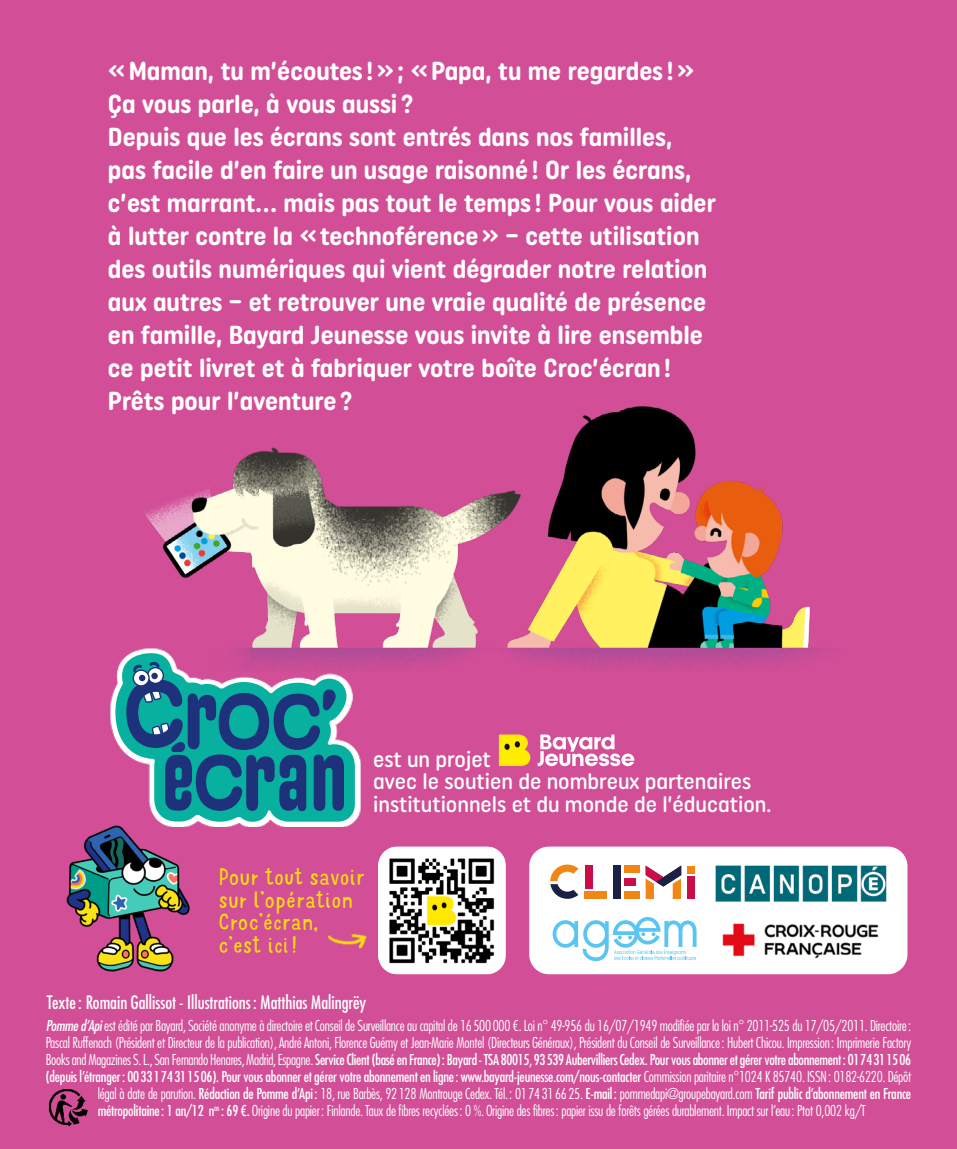
<style>
.page{position:relative;width:957px;height:1149px;background:#fff}
.page>*{position:absolute;margin:0;border:0;box-sizing:border-box;transform-origin:0 0}
.TEXTE_ENCADRÉ{font:700 26.1px/33.1px "Uniform Rnd Cond";color:#fff}
.TEXTE_ENCADRÉ-2{font:500 22.5px/22.5px "Uniform Rnd Cond";color:#fff}
.BULLES{font:300 22.5px/22.5px "Mr Dodo";color:#ffde0c}
.t1{font:500 condensed 18px "Futura LT Pro";color:#fff}
.t2{font:300 condensed 14.62px "Futura LT Pro";letter-spacing:-.015em;color:#fff}
.t3{font:500 condensed 14.62px "Futura LT Pro";letter-spacing:-.02em;color:#fff}
.s1{font-weight:500;font-style:italic}
.s2{font-weight:300}
.s3{font-weight:500}
</style>
<div class="page">
<div style="left:0;top:0;width:957px;height:1148px;background:#d24e97"></div>
<img style="left:49px;top:1089px;width:39px;height:38px">
<img style="left:378px;top:847px;width:126px;height:126px">
<svg style="left:110px;top:671px;width:250px;height:155px"></svg>
<svg style="left:115px;top:671px;width:240px;height:150px;background:#3a7f99"></svg>
<div style="left:139px;top:674px;width:6px;height:7px;background:#1d327b;border-radius:50%"></div>
<img style="left:66px;top:818px;width:128px;height:154px">
<img style="left:117px;top:406px;width:718px;height:265px">
<div style="left:529px;top:846px;width:378px;height:127px;background:#fff;border-radius:20px"></div>
<img style="left:722px;top:923px;width:157px;height:36px">
<svg style="left:552px;top:917px;width:144px;height:43px"></svg>
<div style="left:687px;top:865px;width:8px;height:8px;background:#f18615"></div>
<div style="left:687px;top:876px;width:8px;height:22px;background:#ca0d48"></div>
<div style="left:584px;top:865px;width:8px;height:23px;background:#ca0d48"></div>
<div style="left:584px;top:891px;width:23px;height:7px;background:#f18615"></div>
<div style="left:624px;top:878px;width:11px;height:7px;background:#ca0d48"></div>
<div style="left:624px;top:865px;width:15px;height:7px;background:#f18615"></div>
<div style="left:624px;top:891px;width:15px;height:7px;background:#f18615"></div>
<div style="left:613px;top:865px;width:8px;height:33px;background:#1b2145"></div>
<svg style="left:645px;top:865px;width:36px;height:33px"></svg>
<svg style="left:550px;top:864px;width:28px;height:35px"></svg>
<img style="left:715px;top:865px;width:172px;height:37px">
<img style="left:327px;top:933px;width:40px;height:16px">
<svg style="left:499px;top:734px;width:31px;height:31px"></svg>
<svg style="left:538px;top:734px;width:97px;height:32px"></svg>
<p class="TEXTE_ENCADRÉ" style="left:108px;top:54px;width:609px">«Maman, tu m’écoutes !»; «Papa, tu me regardes !» Ça vous parle, à vous aussi ?<br>Depuis que les écrans sont entrés dans nos familles, pas facile d’en faire un usage raisonné! Or les écrans, c’est marrant… mais pas tout le temps ! Pour vous aider à lutter contre la «technoférence» – cette utilisation des outils numériques qui vient dégrader notre relation aux autres – et retrouver une vraie qualité de présence en famille, Bayard Jeunesse vous invite à lire ensemble ce petit livret et à fabriquer votre boîte Croc’écran!<br>Prêts pour l’aventure?</p>
<p class="TEXTE_ENCADRÉ-2" style="left:373px;top:747px;width:399px">est un projet<br>avec le soutien de nombreux partenaires institutionnels et du monde de l’éducation.</p>
<p class="BULLES" style="left:218px;top:865px;width:148px">Pour tout savoir sur l’opération<br>Croc’écran, c’est ici!</p>
<p class="t1" style="left:47px;top:990px;width:321px">Texte: Romain Gallissot - Illustrations: Matthias Malingrëy</p>
<p class="t2" style="left:46px;top:1016px;width:867px"><span class="s1">Pomme d’Api</span> est édité par Bayard, Société anonyme à directoire et Conseil de Surveillance au capital de 16500000 €. Loi n° 49-956 du 16/07/1949 modifiée par la loi n° 2011-525 du 17/05/2011. Directoire:</p>
<p class="t2" style="left:46px;top:1033px;width:867px">Pascal Ruffenach (Président et Directeur de la publication), André Antoni, Florence Guémy et Jean-Marie Montel (Directeurs Généraux), Président du Conseil de Surveillance: Hubert Chicou. Impression: Imprimerie Factory</p>
<p class="t3" style="left:46px;top:1049px;width:867px"><span class="s2">Books and Magazines S. L., San Fernando Henares, Madrid, Espagne.</span>Service Client (basé en France): Bayard - TSA 80015, 93539 Aubervilliers Cedex. Pour vous abonner et gérer votre abonnement: 0174311506</p>
<p class="t3" style="left:46px;top:1066px;width:867px">(depuis l’étranger: 0033174311506). Pour vous abonner et gérer votre abonnement en ligne: www.bayard-jeunesse.com/nous-contacter <span class="s2">Commission paritaire n°1024 K 85740. ISSN: 0182-6220. Dépôt</span></p>
<p class="t2" style="left:98px;top:1083px;width:815px">légal à date de parution. <span class="s3">Rédaction de Pomme d’Api:</span> 18, rue Barbès, 92128 Montrouge Cedex. Tél.: 0174316625. <span class="s3">E-mail:</span> pommedapi@groupebayard.com <span class="s3">Tarif public d’abonnement en France</span></p>
<p class="t2" style="left:98px;top:1100px;width:769px"><span class="s3">métropolitaine: 1 an/12 n</span><sup>os</sup> <span class="s3">: 69 €.</span> Origine du papier: Finlande. Taux de fibres recyclées: 0 %. Origine des fibres: papier issu de forêts gérées durablement. Impact sur l’eau: Ptot 0,002 kg/T</p>
</div>
